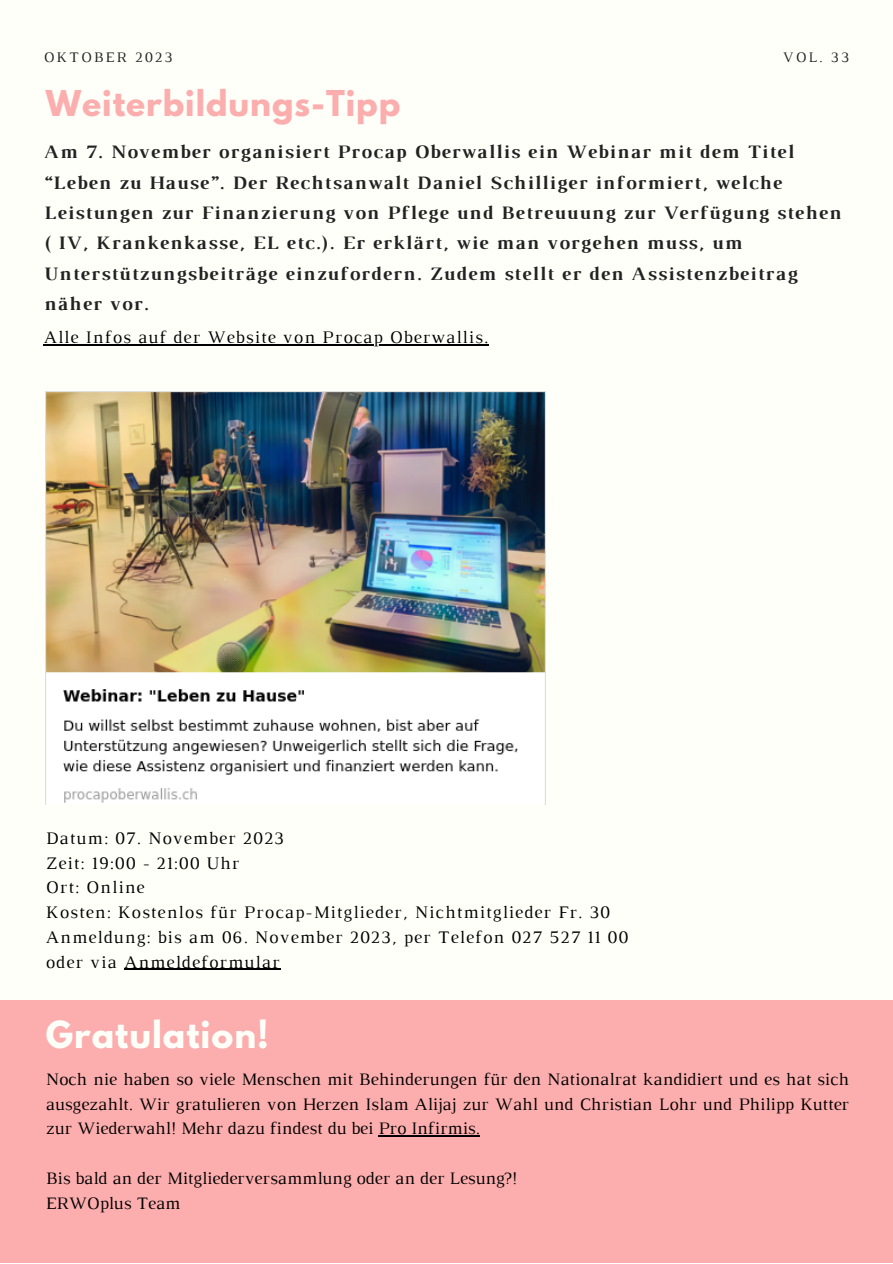
<style>
.page{position:relative;width:893px;height:1264px;background:#fff}
.page>*{position:absolute;margin:0;border:0;box-sizing:border-box;transform-origin:0 0}
.t1{font:700 33px "League Spartan";letter-spacing:.03em;color:#fffff9}
.t2{font:700 31.5px "League Spartan";letter-spacing:.03em;color:#fcadad}
.t3{font:700 19.35px/30.3px "Luthier";letter-spacing:.07em;color:#222}
.t4{font:18px "Luthier";letter-spacing:.06em;color:#000}
.t5{font:17.85px/24.8px "Luthier";color:#000;text-align:justify}
.t6{font:14.85px "Luthier";letter-spacing:.14em;color:#222}
</style>
<div class="page">
<div style="left:0;top:0;width:892px;height:1262px;background:#fffff9"></div>
<div style="left:0;top:1000px;width:892px;height:262px;background:#fcadad"></div>
<hr style="left:378px;top:1135px;width:101px;height:1px;background:#000">
<img style="left:46px;top:391px;width:500px;height:413px">
<hr style="left:44px;top:344px;width:445px;height:2px;background:#000">
<hr style="left:124px;top:968px;width:157px;height:1px;background:#000">
<p class="t6" style="left:44px;top:52px;width:130px">OKTOBER 2023</p>
<p class="t6" style="left:782px;top:52px;width:68px">VOL. 33</p>
<p class="t2" style="left:46px;top:88px;width:356px">Weiterbildungs-Tipp</p>
<p class="t3" style="left:44px;top:138px;width:798px">Am 7. November organisiert Procap Oberwallis ein Webinar mit dem Titel “Leben zu Hause”. Der Rechtsanwalt Daniel Schilliger informiert, welche Leistungen zur Finanzierung von Pflege und Betreuuung zur Verfügung stehen ( IV, Krankenkasse, EL etc.). Er erklärt, wie man vorgehen muss, um Unterstützungsbeiträge einzufordern. Zudem stellt er den Assistenzbeitrag näher vor.</p>
<p class="t4" style="left:44px;top:331px;width:446px">Alle Infos auf der Website von Procap Oberwallis.</p>
<p class="t4" style="left:46px;top:831px;width:239px">Datum: 07. November 2023</p>
<p class="t4" style="left:46px;top:856px;width:195px">Zeit: 19:00 - 21:00 Uhr</p>
<p class="t4" style="left:46px;top:881px;width:100px">Ort: Online</p>
<p class="t4" style="left:46px;top:905px;width:565px">Kosten: Kostenlos für Procap-Mitglieder, Nichtmitglieder Fr. 30</p>
<p class="t4" style="left:46px;top:930px;width:584px">Anmeldung: bis am 06. November 2023, per Telefon 027 527 11 00</p>
<p class="t4" style="left:46px;top:955px;width:235px">oder via Anmeldeformular</p>
<p class="t1" style="left:46px;top:1018px;width:224px">Gratulation!</p>
<p class="t5" style="left:46px;top:1068px;width:804px">Noch nie haben so viele Menschen mit Behinderungen für den Nationalrat kandidiert und es hat sich ausgezahlt. Wir gratulieren von Herzen Islam Alijaj zur Wahl und Christian Lohr und Philipp Kutter zur Wiederwahl! Mehr dazu findest du bei Pro Infirmis.</p>
<p class="t5" style="left:46px;top:1166px;width:472px">Bis bald an der Mitgliederversammlung oder an der Lesung?!</p>
<p class="t5" style="left:46px;top:1191px;width:136px">ERWOplus Team</p>
</div>
